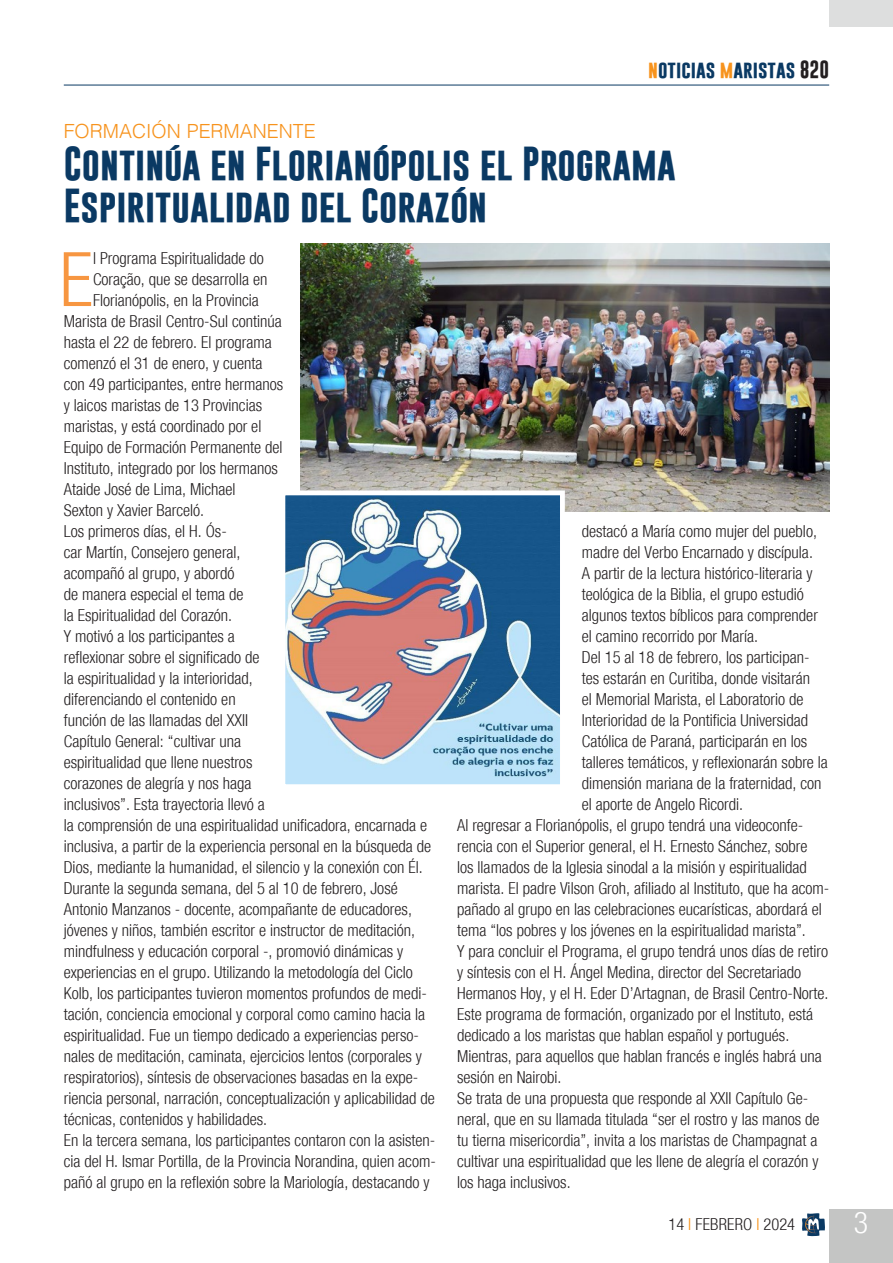
<style>
.page{position:relative;width:893px;height:1263px;background:#fff}
.page>*{position:absolute;margin:0;border:0;box-sizing:border-box;transform-origin:0 0}
.Testo_normal{font:300 condensed 75.3px "Helvetica Neue";color:#f79641}
.Titolo{font:700 34.5px/42px "Gobold";color:#0a3963}
.t1{font:300 condensed 30px "Helvetica Neue";color:#fff}
.Titolo-2{font:300 19.5px "Helvetica";color:#f7931d}
.t2{font:700 18px "Gobold";color:#0a3963}
.Testo_normal-2{font:300 condensed 16.5px/21px "Helvetica Neue";color:#231f20}
.s1{color:#f7931d}
.s2{color:#231f20}
</style>
<div class="page">
<div style="left:829px;top:1209px;width:64px;height:54px;background:#c4c5c4"></div>
<hr style="left:64px;top:85px;width:765px;height:1px;background:#0a3963">
<svg style="left:802px;top:1213px;width:23px;height:23px"></svg>
<div style="left:829px;top:0;width:64px;height:27px;background:#dddede"></div>
<img style="left:300px;top:243px;width:529px;height:269px">
<img style="left:286px;top:496px;width:273px;height:287px">
<div style="left:280px;top:490px;width:285px;height:299px;border:5px solid #fff"></div>
<p class="t2" style="left:648px;top:57px;width:182px"><span class="s1">n</span>oticias <span class="s1">m</span>aristas <span class="s2">820</span></p>
<p class="Titolo-2" style="left:64px;top:114px;width:253px">FORMACIÓN PERMANENTE</p>
<p class="Titolo" style="left:64px;top:143px;width:613px">Continúa en Florianópolis el Programa<br>Espiritualidad del Corazón</p>
<p class="Testo_normal" style="left:60px;top:236px;width:35px">E</p>
<p class="Testo_normal-2" style="left:93px;top:248px;width:172px">l Programa Espiritualidade do</p>
<p class="Testo_normal-2" style="left:93px;top:269px;width:176px">Coração, que se desarrolla en</p>
<p class="Testo_normal-2" style="left:93px;top:290px;width:167px">Florianópolis, en la Provincia</p>
<p class="Testo_normal-2" style="left:64px;top:311px;width:219px">Marista de Brasil Centro-Sul continúa</p>
<p class="Testo_normal-2" style="left:64px;top:332px;width:209px">hasta el 22 de febrero. El programa</p>
<p class="Testo_normal-2" style="left:64px;top:353px;width:200px">comenzó el 31 de enero, y cuenta</p>
<p class="Testo_normal-2" style="left:64px;top:374px;width:221px">con 49 participantes, entre hermanos</p>
<p class="Testo_normal-2" style="left:64px;top:395px;width:200px">y laicos maristas de 13 Provincias</p>
<p class="Testo_normal-2" style="left:64px;top:416px;width:199px">maristas, y está coordinado por el</p>
<p class="Testo_normal-2" style="left:64px;top:437px;width:220px">Equipo de Formación Permanente del</p>
<p class="Testo_normal-2" style="left:64px;top:458px;width:216px">Instituto, integrado por los hermanos</p>
<p class="Testo_normal-2" style="left:64px;top:479px;width:173px">Ataide José de Lima, Michael</p>
<p class="Testo_normal-2" style="left:64px;top:500px;width:142px">Sexton y Xavier Barceló.</p>
<p class="Testo_normal-2" style="left:64px;top:521px;width:369px">Los primeros días, el H. Ós-<br>car Martín, Consejero general,<br>acompañó al grupo, y abordó<br>de manera especial el tema de<br>la Espiritualidad del Corazón.<br>Y motivó a los participantes a<br>reflexionar sobre el significado de<br>la espiritualidad y la interioridad,<br>diferenciando el contenido en<br>función de las llamadas del XXII<br>Capítulo General: “cultivar una<br>espiritualidad que llene nuestros<br>corazones de alegría y nos haga<br>inclusivos”. Esta trayectoria llevó a<br>la comprensión de una espiritualidad unificadora, encarnada e inclusiva, a partir de la experiencia personal en la búsqueda de Dios, mediante la humanidad, el silencio y la conexión con Él.</p>
<p class="Testo_normal-2" style="left:64px;top:878px;width:373px">Durante la segunda semana, del 5 al 10 de febrero, José Antonio Manzanos - docente, acompañante de educadores, jóvenes y niños, también escritor e instructor de meditación, mindfulness y educación corporal -, promovió dinámicas y experiencias en el grupo. Utilizando la metodología del Ciclo Kolb, los participantes tuvieron momentos profundos de medi&shy;tación, conciencia emocional y corporal como camino hacia la espiritualidad. Fue un tiempo dedicado a experiencias perso&shy;nales de meditación, caminata, ejercicios lentos (corporales y respiratorios), síntesis de observaciones basadas en la expe&shy;riencia personal, narración, conceptualización y aplicabilidad de técnicas, contenidos y habilidades.</p>
<p class="Testo_normal-2" style="left:64px;top:1130px;width:374px;text-align:justify">En la tercera semana, los participantes contaron con la asisten&shy;cia del H. Ismar Portilla, de la Provincia Norandina, quien acom&shy;pañó al grupo en la reflexión sobre la Mariología, destacando y</p>
<p class="Testo_normal-2" style="left:582px;top:521px;width:238px">destacó a María como mujer del pueblo, madre del Verbo Encarnado y discípula.<br>A partir de la lectura histórico-literaria y teológica de la Biblia, el grupo estudió algunos textos bíblicos para comprender el camino recorrido por María.</p>
<p class="Testo_normal-2" style="left:582px;top:647px;width:248px">Del 15 al 18 de febrero, los participan&shy;tes estarán en Curitiba, donde visitarán<br>el Memorial Marista, el Laboratorio de Interioridad de la Pontificia Universidad Católica de Paraná, participarán en los talleres temáticos, y reflexionarán sobre la dimensión mariana de la fraternidad, con el aporte de Angelo Ricordi.</p>
<p class="Testo_normal-2" style="left:457px;top:815px;width:374px">Al regresar a Florianópolis, el grupo tendrá una videoconfe&shy;rencia con el Superior general, el H. Ernesto Sánchez, sobre<br>los llamados de la Iglesia sinodal a la misión y espiritualidad marista. El padre Vilson Groh, afiliado al Instituto, que ha acom&shy;pañado al grupo en las celebraciones eucarísticas, abordará el tema “los pobres y los jóvenes en la espiritualidad marista”.</p>
<p class="Testo_normal-2" style="left:457px;top:941px;width:373px">Y para concluir el Programa, el grupo tendrá unos días de retiro y síntesis con el H. Ángel Medina, director del Secretariado<br>Hermanos Hoy, y el H. Eder D’Artagnan, de Brasil Centro-Norte.</p>
<p class="Testo_normal-2" style="left:457px;top:1004px;width:366px">Este programa de formación, organizado por el Instituto, está dedicado a los maristas que hablan español y portugués.<br>Mientras, para aquellos que hablan francés e inglés habrá una sesión en Nairobi.</p>
<p class="Testo_normal-2" style="left:457px;top:1088px;width:364px">Se trata de una propuesta que responde al XXII Capítulo Ge&shy;neral, que en su llamada titulada “ser el rostro y las manos de tu tierna misericordia”, invita a los maristas de Champagnat a cultivar una espiritualidad que les llene de alegría el corazón y los haga inclusivos.</p>
<p class="Testo_normal-2" style="left:668px;top:1214px;width:128px">14 <span class="s1">I</span> FEBRERO <span class="s1">I</span> 2024</p>
<h3 class="t1" style="left:854px;top:1205px;width:16px">3</h3>
</div>
